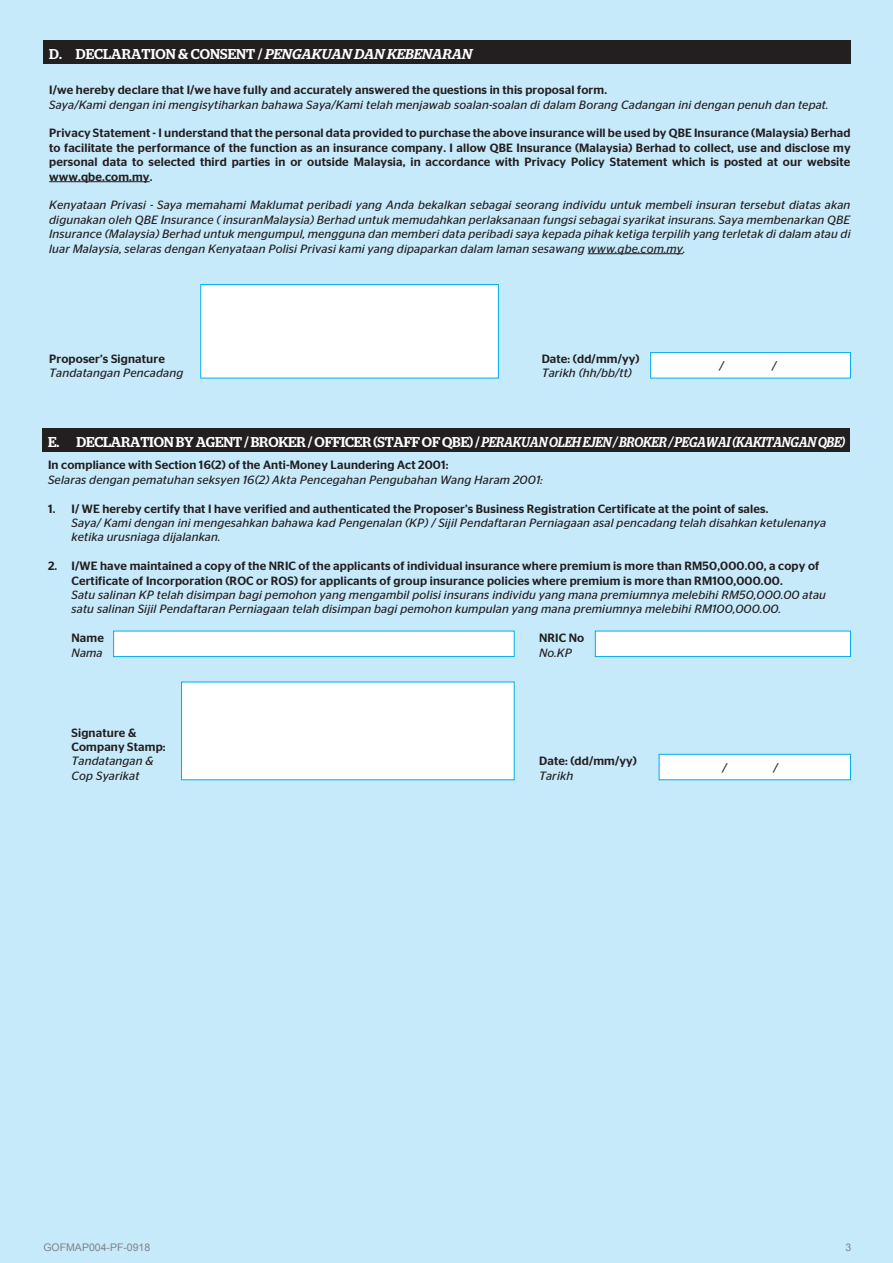
<style>
.page{position:relative;width:893px;height:1263px;background:#c7eafb}
.page>*{position:absolute;margin:0;border:0;box-sizing:border-box;transform-origin:0 0}
.t1{font:500 14.25px "Stag";letter-spacing:-.015em;color:#fff}
.t2{font:500 14.25px "Stag";letter-spacing:.005em;color:#fff}
.t3{font:italic 12px/14.4px "Stag Sans";letter-spacing:.015em;color:#231f20}
.t4{font:500 12px/14.4px "Stag Sans";letter-spacing:.015em;color:#231f20}
.t5{font:10.5px "Arial";color:#808285}
.s1{font-style:italic}
</style>
<div class="page">
<div style="left:113px;top:631px;width:401px;height:26px;background:#fff;border:1px solid #00aeef"></div>
<div style="left:659px;top:754px;width:192px;height:26px;background:#fff;border:1px solid #00aeef"></div>
<div style="left:181px;top:682px;width:333px;height:98px;background:#fff"></div>
<div style="left:43px;top:428px;width:807px;height:24px;background:#231f20"></div>
<div style="left:595px;top:631px;width:256px;height:26px;background:#fff;border:1px solid #00aeef"></div>
<div style="left:650px;top:352px;width:201px;height:26px;background:#fff;border:1px solid #00aeef"></div>
<div style="left:201px;top:284px;width:298px;height:94px;background:#fff;border:1px solid #00aeef"></div>
<div style="left:43px;top:40px;width:807px;height:24px;background:#231f20"></div>
<hr style="left:49px;top:181px;width:101px;height:1px;background:#231f20">
<hr style="left:588px;top:253px;width:95px;height:1px;background:#231f20">
<p class="t2" style="left:49px;top:45px;width:425px">D. DECLARATION &amp; CONSENT / <span class="s1">PENGAKUAN DAN KEBENARAN</span></p>
<p class="t4" style="left:49px;top:83px;width:559px">I/we hereby declare that I/we have fully and accurately answered the questions in this proposal form.</p>
<p class="t3" style="left:49px;top:97px;width:781px">Saya/Kami dengan ini mengisytiharkan bahawa Saya/Kami telah menjawab soalan-soalan di dalam Borang Cadangan ini dengan penuh dan tepat.</p>
<p class="t4" style="left:49px;top:126px;width:803px;text-align:justify">Privacy Statement - I understand that the personal data provided to purchase the above insurance will be used by QBE Insurance (Malaysia) Berhad to facilitate the performance of the function as an insurance company. I allow QBE Insurance (Malaysia) Berhad to collect, use and disclose my personal data to selected third parties in or outside Malaysia, in accordance with Privacy Policy Statement which is posted at our website www.qbe.com.my.</p>
<p class="t3" style="left:49px;top:198px;width:803px;text-align:justify">Kenyataan Privasi - Saya memahami Maklumat peribadi yang Anda bekalkan sebagai seorang individu untuk membeli insuran tersebut diatas akan digunakan oleh QBE Insurance ( insuranMalaysia) Berhad untuk memudahkan perlaksanaan fungsi sebagai syarikat insurans. Saya membenarkan QBE Insurance (Malaysia) Berhad untuk mengumpul, mengguna dan memberi data peribadi saya kepada pihak ketiga terpilih yang terletak di dalam atau di luar Malaysia, selaras dengan Kenyataan Polisi Privasi kami yang dipaparkan dalam laman sesawang www.qbe.com.my.</p>
<p class="t4" style="left:49px;top:351px;width:117px">Proposer’s Signature</p>
<p class="t4" style="left:542px;top:351px;width:99px">Date: (dd/mm/yy)</p>
<p class="t3" style="left:49px;top:366px;width:136px">Tandatangan Pencadang</p>
<p class="t3" style="left:542px;top:366px;width:92px">Tarikh (hh/bb/tt)</p>
<p class="t3" style="left:719px;top:359px;width:6px">/</p>
<p class="t3" style="left:772px;top:359px;width:6px">/</p>
<p class="t1" style="left:48px;top:433px;width:798px">E. DECLARATION BY AGENT / BROKER / OFFICER (STAFF OF QBE) /<span class="s1">PERAKUAN OLEH EJEN / BROKER / PEGAWAI (KAKITANGAN QBE)</span></p>
<p class="t4" style="left:48px;top:458px;width:402px">In compliance with Section 16(2) of the Anti-Money Laundering Act 2001:</p>
<p class="t3" style="left:48px;top:472px;width:496px">Selaras dengan pematuhan seksyen 16(2) Akta Pencegahan Pengubahan Wang Haram 2001:</p>
<p class="t4" style="left:48px;top:501px;width:722px">1. I/ WE hereby certify that I have verified and authenticated the Proposer’s Business Registration Certificate at the point of sales.</p>
<p class="t3" style="left:72px;top:515px;width:756px">Saya/ Kami dengan ini mengesahkan bahawa kad Pengenalan (KP) / Sijil Pendaftaran Perniagaan asal pencadang telah disahkan ketulenanya ketika urusniaga dijalankan.</p>
<p class="t4" style="left:72px;top:559px;width:749px;text-indent:-23px">2. I/WE have maintained a copy of the NRIC of the applicants of individual insurance where premium is more than RM50,000.00, a copy of<br>Certificate of Incorporation (ROC or ROS) for applicants of group insurance policies where premium is more than RM100,000.00.</p>
<p class="t3" style="left:72px;top:587px;width:756px">Satu salinan KP telah disimpan bagi pemohon yang mengambil polisi insurans individu yang mana premiumnya melebihi RM50,000.00 atau satu salinan Sijil Pendaftaran Perniagaan telah disimpan bagi pemohon kumpulan yang mana premiumnya melebihi RM100,000.00.</p>
<p class="t4" style="left:72px;top:631px;width:34px">Name</p>
<p class="t4" style="left:539px;top:631px;width:47px">NRIC No</p>
<p class="t3" style="left:72px;top:645px;width:33px">Nama</p>
<p class="t3" style="left:539px;top:645px;width:34px">No.KP</p>
<p class="t4" style="left:72px;top:725px;width:96px">Signature &amp;<br>Company Stamp:</p>
<p class="t3" style="left:72px;top:754px;width:84px">Tandatangan &amp;</p>
<p class="t4" style="left:539px;top:754px;width:99px">Date: (dd/mm/yy)</p>
<p class="t3" style="left:72px;top:768px;width:69px">Cop Syarikat</p>
<p class="t3" style="left:539px;top:768px;width:36px">Tarikh</p>
<p class="t3" style="left:723px;top:761px;width:6px">/</p>
<p class="t3" style="left:773px;top:761px;width:6px">/</p>
<p class="t5" style="left:43px;top:1240px;width:108px">GOFMAP004-PF-0918</p>
<p class="t5" style="left:846px;top:1240px;width:7px">3</p>
</div>
